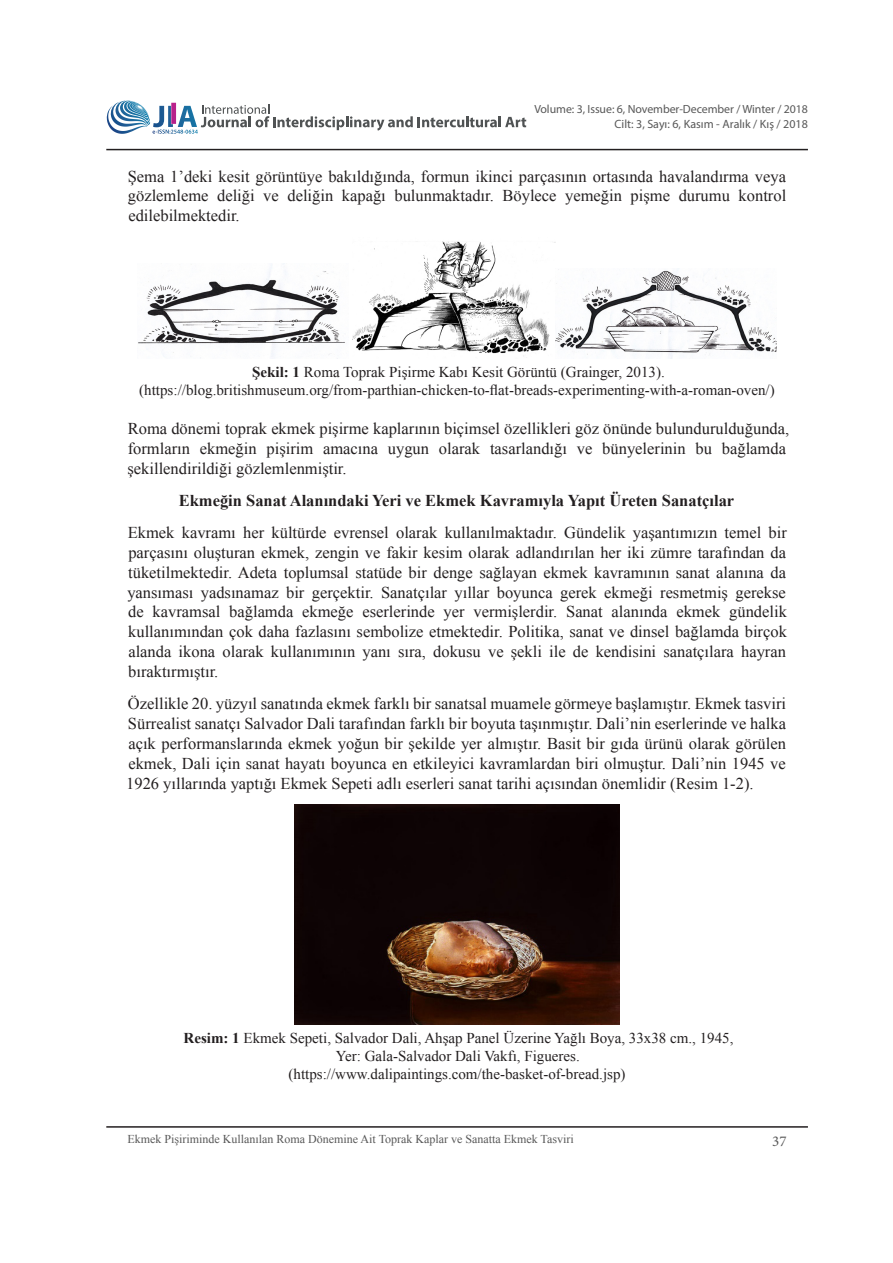
<style>
.page{position:relative;width:893px;height:1263px;background:#fff}
.page>*{position:absolute;margin:0;border:0;box-sizing:border-box;transform-origin:0 0}
.t1{font:16.5px/19.8px "Times New Roman";color:#231f20;text-align:justify}
.t2{font:700 16.5px "Times New Roman";color:#231f20}
.t3{font:15px "Times New Roman";color:#231f20}
.t4{font:15px "Minion Pro";color:#585858}
.t5{font:12px "Times New Roman";color:#585858}
.t6{font:12px "Myriad Pro";color:#585858}
.t7{font:11.85px "Myriad Pro";letter-spacing:-.005em;color:#585858}
.s1{font-weight:700}
</style>
<div class="page">
<hr style="left:106px;top:1126px;width:702px;height:2px;background:#231f20">
<hr style="left:106px;top:149px;width:702px;height:1px;background:#231f20">
<svg style="left:106px;top:100px;width:420px;height:34px"></svg>
<img style="left:138px;top:263px;width:207px;height:96px">
<img style="left:353px;top:241px;width:203px;height:115px">
<img style="left:556px;top:269px;width:220px;height:90px">
<img style="left:295px;top:805px;width:324px;height:219px">
<p class="t7" style="left:534px;top:102px;width:275px">Volume: 3, Issue: 6, November-December / Winter / 2018</p>
<p class="t6" style="left:615px;top:116px;width:195px">Cilt: 3, Sayı: 6, Kasım - Aralık / Kış / 2018</p>
<p class="t1" style="left:128px;top:166px;width:660px">Şema 1’deki kesit görüntüye bakıldığında, formun ikinci parçasının ortasında havalandırma veya gözlemleme deliği ve deliğin kapağı bulunmaktadır. Böylece yemeğin pişme durumu kontrol edilebilmektedir.</p>
<p class="t3" style="left:252px;top:362px;width:414px"><span class="s1">Şekil: 1</span> Roma Toprak Pişirme Kabı Kesit Görüntü (Grainger, 2013).</p>
<p class="t3" style="left:139px;top:380px;width:637px">(https://blog.britishmuseum.org/from-parthian-chicken-to-flat-breads-experimenting-with-a-roman-oven/)</p>
<p class="t1" style="left:128px;top:419px;width:663px;text-align:left">Roma dönemi toprak ekmek pişirme kaplarının biçimsel özellikleri göz önünde bulundurulduğunda, formların ekmeğin pişirim amacına uygun olarak tasarlandığı ve bünyelerinin bu bağlamda şekillendirildiği gözlemlenmiştir.</p>
<p class="t2" style="left:179px;top:489px;width:557px">Ekmeğin Sanat Alanındaki Yeri ve Ekmek Kavramıyla Yapıt Üreten Sanatçılar</p>
<p class="t1" style="left:127px;top:522px;width:661px">Ekmek kavramı her kültürde evrensel olarak kullanılmaktadır. Gündelik yaşantımızın temel bir parçasını oluşturan ekmek, zengin ve fakir kesim olarak adlandırılan her iki zümre tarafından da tüketilmektedir. Adeta toplumsal statüde bir denge sağlayan ekmek kavramının sanat alanına da yansıması yadsınamaz bir gerçektir. Sanatçılar yıllar boyunca gerek ekmeği resmetmiş gerekse de kavramsal bağlamda ekmeğe eserlerinde yer vermişlerdir. Sanat alanında ekmek gündelik kullanımından çok daha fazlasını sembolize etmektedir. Politika, sanat ve dinsel bağlamda birçok alanda ikona olarak kullanımının yanı sıra, dokusu ve şekli ile de kendisini sanatçılara hayran bıraktırmıştır.</p>
<p class="t1" style="left:126px;top:694px;width:661px">Özellikle 20. yüzyıl sanatında ekmek farklı bir sanatsal muamele görmeye başlamıştır. Ekmek tasviri Sürrealist sanatçı Salvador Dali tarafından farklı bir boyuta taşınmıştır. Dali’nin eserlerinde ve halka açık performanslarında ekmek yoğun bir şekilde yer almıştır. Basit bir gıda ürünü olarak görülen ekmek, Dali için sanat hayatı boyunca en etkileyici kavramlardan biri olmuştur. Dali’nin 1945 ve 1926 yıllarında yaptığı Ekmek Sepeti adlı eserleri sanat tarihi açısından önemlidir (Resim 1-2).</p>
<p class="t3" style="left:184px;top:1027px;width:551px"><span class="s1">Resim: 1</span> Ekmek Sepeti, Salvador Dali, Ahşap Panel Üzerine Yağlı Boya, 33x38 cm., 1945,</p>
<p class="t3" style="left:336px;top:1045px;width:245px">Yer: Gala-Salvador Dali Vakfı, Figueres.</p>
<p class="t3" style="left:289px;top:1063px;width:338px">(https://www.dalipaintings.com/the-basket-of-bread.jsp)</p>
<p class="t5" style="left:128px;top:1131px;width:448px">Ekmek Pişiriminde Kullanılan Roma Dönemine Ait Toprak Kaplar ve Sanatta Ekmek Tasviri</p>
<p class="t4" style="left:772px;top:1131px;width:16px">37</p>
</div>
